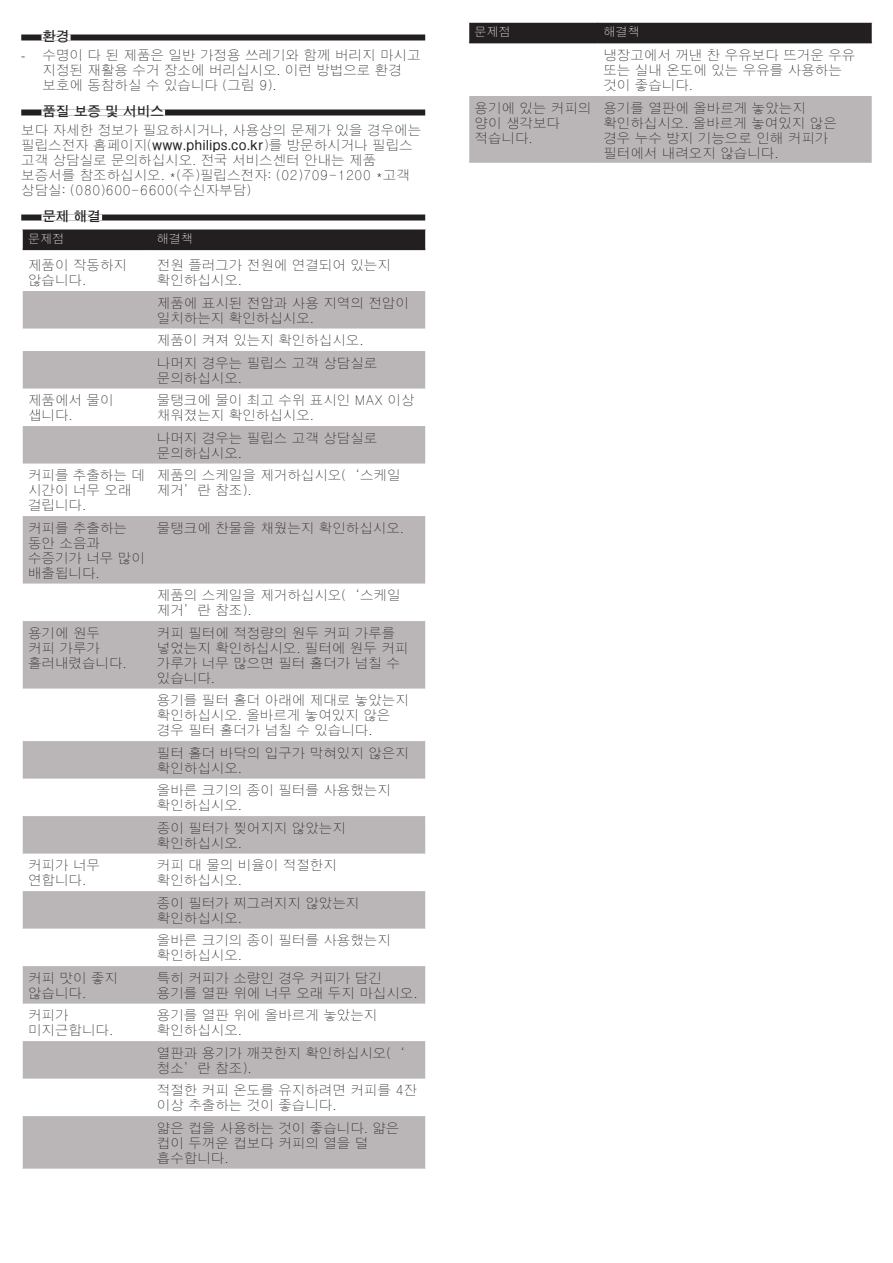
<style>
.page{position:relative;width:893px;height:1263px;background:#fff}
.page>*{position:absolute;margin:0;border:0;box-sizing:border-box;transform-origin:0 0}
.t1{font:300 13.5px/15px "HY Go Thic";color:#231f20}
.t2{font:700 13.5px "HY Go Thic";color:#231f20}
.t3{font:300 12px "HY Go Thic";color:#fff}
.s1{font-family:"Gill Sans Alt One WGL Light";font-weight:400}
.s2{font-weight:700}
</style>
<div class="page">
<div style="left:469px;top:96px;width:403px;height:67px;background:#bab6b7"></div>
<div style="left:468px;top:22px;width:405px;height:21px;background:#231f20"></div>
<hr style="left:469px;top:42px;width:128px;height:1px;background:#231f20">
<hr style="left:597px;top:42px;width:275px;height:1px;background:#231f20">
<div style="left:21px;top:34px;width:404px;height:6px;background:#231f20"></div>
<div style="left:41px;top:35px;width:30px;height:6px;background:#fff"></div>
<div style="left:21px;top:109px;width:404px;height:6px;background:#231f20"></div>
<div style="left:41px;top:110px;width:124px;height:6px;background:#fff"></div>
<div style="left:21px;top:214px;width:404px;height:6px;background:#231f20"></div>
<div style="left:41px;top:215px;width:61px;height:6px;background:#fff"></div>
<div style="left:23px;top:229px;width:402px;height:20px;background:#231f20"></div>
<svg style="left:23px;top:291px;width:402px;height:878px;fill:#bab6b7"></svg>
<hr style="left:23px;top:249px;width:128px;height:1px;background:#231f20">
<hr style="left:151px;top:249px;width:274px;height:1px;background:#231f20">
<p class="t2" style="left:43px;top:29px;width:28px">환경</p>
<p class="t1" style="left:43px;top:48px;width:379px;text-indent:-21px"><span class="s1">-</span> 수명이 다 된 제품은 일반 가정용 쓰레기와 함께 버리지 마시고 지정된 재활용 수거 장소에 버리십시오. 이런 방법으로 환경 보호에 동참하실 수 있습니다 (그림 9).</p>
<p class="t2" style="left:43px;top:104px;width:123px">품질 보증 및 서비스</p>
<p class="t1" style="left:21px;top:123px;width:401px">보다 자세한 정보가 필요하시거나, 사용상의 문제가 있을 경우에는 필립스전자 홈페이지(<span class="s2">www.philips.co.kr</span>)를 방문하시거나 필립스 고객 상담실로 문의하십시오. 전국 서비스센터 안내는 제품 보증서를 참조하십시오. *(주)필립스전자: (02)709-1200 *고객 상담실: (080)600-6600(수신자부담)</p>
<p class="t2" style="left:43px;top:209px;width:60px">문제 해결</p>
<p class="t3" style="left:28px;top:232px;width:38px">문제점</p>
<p class="t3" style="left:157px;top:232px;width:37px">해결책</p>
<p class="t1" style="left:28px;top:258px;width:100px">제품이 작동하지 않습니다.</p>
<p class="t1" style="left:157px;top:258px;width:235px">전원 플러그가 전원에 연결되어 있는지 확인하십시오.</p>
<p class="t1" style="left:157px;top:295px;width:253px">제품에 표시된 전압과 사용 지역의 전압이 일치하는지 확인하십시오.</p>
<p class="t1" style="left:157px;top:329px;width:222px;line-height:22.5px">제품이 켜져 있는지 확인하십시오. 나머지 경우는 필립스 고객 상담실로</p>
<p class="t1" style="left:157px;top:370px;width:86px">문의하십시오.</p>
<p class="t1" style="left:28px;top:393px;width:87px">제품에서 물이 샙니다.</p>
<p class="t1" style="left:157px;top:393px;width:259px">물탱크에 물이 최고 수위 표시인 MAX 이상 채워졌는지 확인하십시오.</p>
<p class="t1" style="left:157px;top:430px;width:222px">나머지 경우는 필립스 고객 상담실로 문의하십시오.</p>
<p class="t1" style="left:28px;top:468px;width:118px">커피를 추출하는 데 시간이 너무 오래 걸립니다.</p>
<p class="t1" style="left:157px;top:468px;width:245px">제품의 스케일을 제거하십시오(‘스케일 제거’란 참조).</p>
<p class="t1" style="left:28px;top:520px;width:118px">커피를 추출하는 동안 소음과 수증기가 너무 많이 배출됩니다.</p>
<p class="t1" style="left:157px;top:520px;width:248px">물탱크에 찬물을 채웠는지 확인하십시오.</p>
<p class="t1" style="left:157px;top:588px;width:245px">제품의 스케일을 제거하십시오(‘스케일 제거’란 참조).</p>
<p class="t1" style="left:28px;top:625px;width:100px">용기에 원두 커피 가루가 흘러내렸습니다.</p>
<p class="t1" style="left:157px;top:625px;width:253px">커피 필터에 적정량의 원두 커피 가루를 넣었는지 확인하십시오. 필터에 원두 커피 가루가 너무 많으면 필터 홀더가 넘칠 수 있습니다.</p>
<p class="t1" style="left:157px;top:693px;width:253px">용기를 필터 홀더 아래에 제대로 놓았는지 확인하십시오. 올바르게 놓여있지 않은 경우 필터 홀더가 넘칠 수 있습니다.</p>
<p class="t1" style="left:157px;top:745px;width:253px">필터 홀더 바닥의 입구가 막혀있지 않은지 확인하십시오.</p>
<p class="t1" style="left:157px;top:783px;width:235px">올바른 크기의 종이 필터를 사용했는지 확인하십시오.</p>
<p class="t1" style="left:157px;top:820px;width:190px">종이 필터가 찢어지지 않았는지 확인하십시오.</p>
<p class="t1" style="left:28px;top:858px;width:73px">커피가 너무 연합니다.</p>
<p class="t1" style="left:157px;top:858px;width:181px">커피 대 물의 비율이 적절한지 확인하십시오.</p>
<p class="t1" style="left:157px;top:895px;width:204px">종이 필터가 찌그러지지 않았는지 확인하십시오.</p>
<p class="t1" style="left:157px;top:933px;width:235px">올바른 크기의 종이 필터를 사용했는지 확인하십시오.</p>
<p class="t1" style="left:28px;top:970px;width:91px">커피 맛이 좋지 않습니다.</p>
<p class="t1" style="left:157px;top:970px;width:262px">특히 커피가 소량인 경우 커피가 담긴 용기를 열판 위에 너무 오래 두지 마십시오.</p>
<p class="t1" style="left:28px;top:1008px;width:86px">커피가 미지근합니다.</p>
<p class="t1" style="left:157px;top:1008px;width:222px">용기를 열판 위에 올바르게 놓았는지 확인하십시오.</p>
<p class="t1" style="left:157px;top:1045px;width:250px">열판과 용기가 깨끗한지 확인하십시오(‘ 청소’란 참조).</p>
<p class="t1" style="left:157px;top:1083px;width:262px">적절한 커피 온도를 유지하려면 커피를 4잔 이상 추출하는 것이 좋습니다.</p>
<p class="t1" style="left:157px;top:1120px;width:244px">얇은 컵을 사용하는 것이 좋습니다. 얇은 컵이 두꺼운 컵보다 커피의 열을 덜 흡수합니다.</p>
<p class="t3" style="left:474px;top:26px;width:37px">문제점</p>
<p class="t3" style="left:603px;top:26px;width:37px">해결책</p>
<p class="t1" style="left:603px;top:48px;width:253px">냉장고에서 꺼낸 찬 우유보다 뜨거운 우유 또는 실내 온도에 있는 우유를 사용하는 것이 좋습니다.</p>
<p class="t1" style="left:474px;top:100px;width:118px">용기에 있는 커피의 양이 생각보다 적습니다.</p>
<p class="t1" style="left:603px;top:100px;width:235px">용기를 열판에 올바르게 놓았는지 확인하십시오. 올바르게 놓여있지 않은 경우 누수 방지 기능으로 인해 커피가 필터에서 내려오지 않습니다.</p>
</div>
